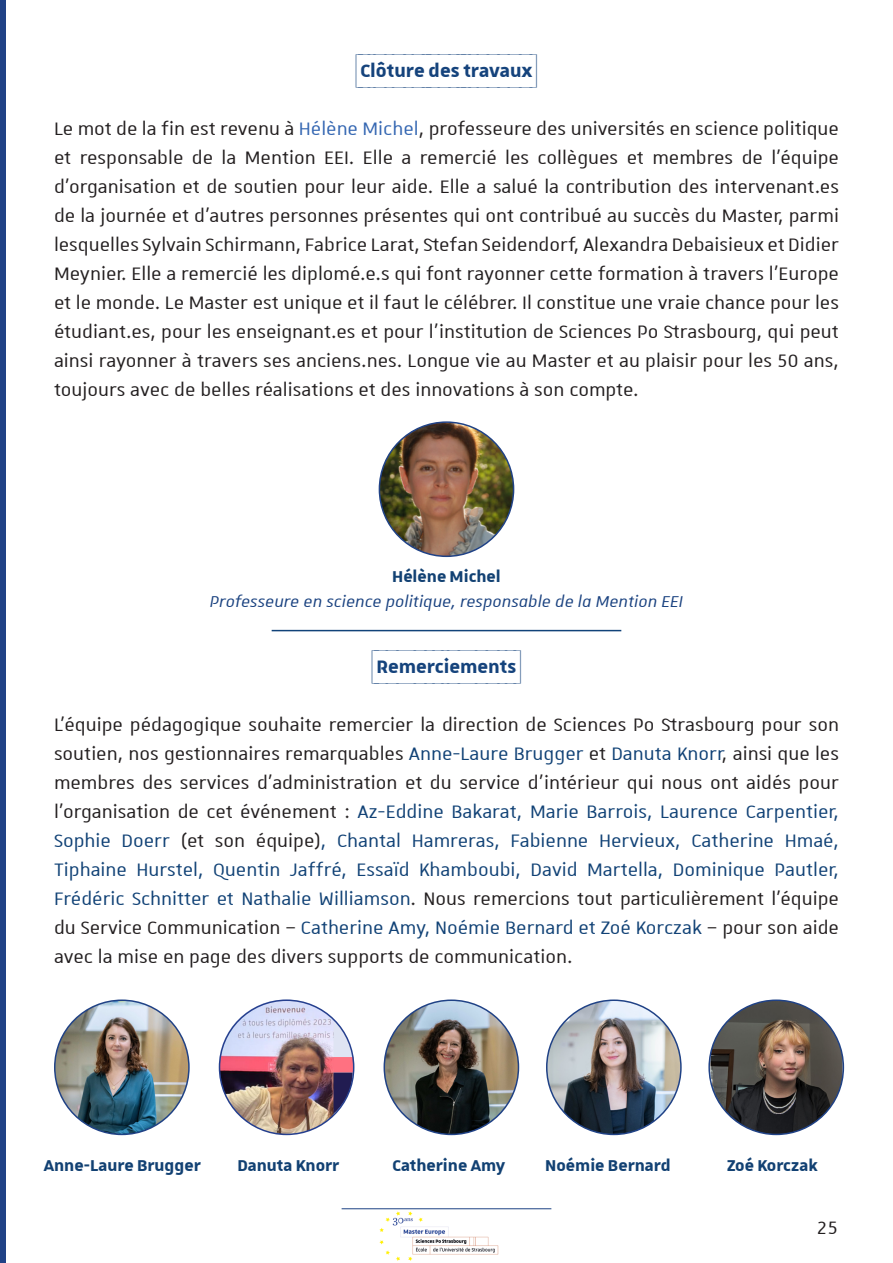
<style>
.page{position:relative;width:893px;height:1263px;background:#fff}
.page>*{position:absolute;margin:0;border:0;box-sizing:border-box;transform-origin:0 0}
.t1{font:24.15px/29px "Unistra A";color:#231f20;text-align:justify}
.Titre_principal{font:700 24.15px "Unistra Encadre";color:#15437c}
.t2{font:24px "Unistra A";color:#231f20}
.t3{font:700 21px "Unistra A";color:#124173}
.t4{font:italic 21px "Unistra A";color:#1a4280}
.s1{color:#3567b2}
.s2{color:#114276}
</style>
<div class="page">
<div style="left:0;top:0;width:6px;height:1263px;background:#204286"></div>
<img style="left:379px;top:1211px;width:120px;height:50px">
<hr style="left:342px;top:1208px;width:209px;height:1px;background:#1c4283">
<svg style="left:219px;top:999px;width:134px;height:135px"></svg>
<img style="left:379px;top:422px;width:135px;height:134px;border-radius:67px">
<img style="left:384px;top:1000px;width:134px;height:134px;border-radius:67px">
<img style="left:547px;top:1000px;width:134px;height:134px;border-radius:67px">
<img style="left:55px;top:1000px;width:134px;height:134px;border-radius:67px">
<img style="left:710px;top:1002px;width:133px;height:132px">
<hr style="left:272px;top:630px;width:349px;height:1px;background:#114379">
<svg style="left:333px;top:1072px;width:20px;height:45px"></svg>
<div style="left:333px;top:1057px;width:20px;height:15px;background:#ff7181"></div>
<img style="left:220px;top:1002px;width:113px;height:132px">
<p class="Titre_principal" style="left:356px;top:54px;width:182px">(CLÔTURE_DES_TRAVAUX)</p>
<p class="t1" style="left:54px;top:113px;width:786px">Le mot de la fin est revenu à <span class="s1">Hélène Michel</span>, professeure des universités en science politique et responsable de la Mention EEI. Elle a remercié les collègues et membres de l’équipe d’organisation et de soutien pour leur aide. Elle a salué la contribution des intervenant.es de la journée et d’autres personnes présentes qui ont contribué au succès du Master, parmi lesquelles Sylvain Schirmann, Fabrice Larat, Stefan Seidendorf, Alexandra Debaisieux et Didier Meynier. Elle a remercié les diplomé.e.s qui font rayonner cette formation à travers l’Europe et le monde. Le Master est unique et il faut le célébrer. Il constitue une vraie chance pour les étudiant.es, pour les enseignant.es et pour l’institution de Sciences Po Strasbourg, qui peut ainsi rayonner à travers ses anciens.nes. Longue vie au Master et au plaisir pour les 50 ans, toujours avec de belles réalisations et des innovations à son compte.</p>
<p class="t3" style="left:392px;top:565px;width:110px">Hélène Michel</p>
<p class="t4" style="left:210px;top:591px;width:475px">Professeure en science politique, responsable de la Mention EEI</p>
<p class="Titre_principal" style="left:372px;top:650px;width:150px">(REMERCIEMENTS)</p>
<p class="t1" style="left:54px;top:710px;width:786px">L’équipe pédagogique souhaite remercier la direction de Sciences Po Strasbourg pour son soutien, nos gestionnaires remarquables <span class="s2">Anne-Laure Brugger</span> et <span class="s2">Danuta Knorr</span>, ainsi que les membres des services d’administration et du service d’intérieur qui nous ont aidés pour l’organisation de cet événement : <span class="s2">Az-Eddine Bakarat, Marie Barrois, Laurence Carpentier, Sophie Doerr</span> (et son équipe)<span class="s2">, Chantal Hamreras, Fabienne Hervieux, Catherine Hmaé, Tiphaine Hurstel, Quentin Jaffré, Essaïd Khamboubi, David Martella, Dominique Pautler, Frédéric Schnitter et Nathalie Williamson</span>. Nous remercions tout particulièrement l’équipe du Service Communication – <span class="s2">Catherine Amy, Noémie Bernard et Zoé Korczak</span> – pour son aide avec la mise en page des divers supports de communication.</p>
<p class="t3" style="left:44px;top:1153px;width:159px">Anne-Laure Brugger</p>
<p class="t3" style="left:237px;top:1153px;width:103px">Danuta Knorr</p>
<p class="t3" style="left:392px;top:1153px;width:114px">Catherine Amy</p>
<p class="t3" style="left:545px;top:1153px;width:127px">Noémie Bernard</p>
<p class="t3" style="left:727px;top:1153px;width:92px">Zoé Korczak</p>
<p class="t2" style="left:817px;top:1215px;width:23px">25</p>
</div>
